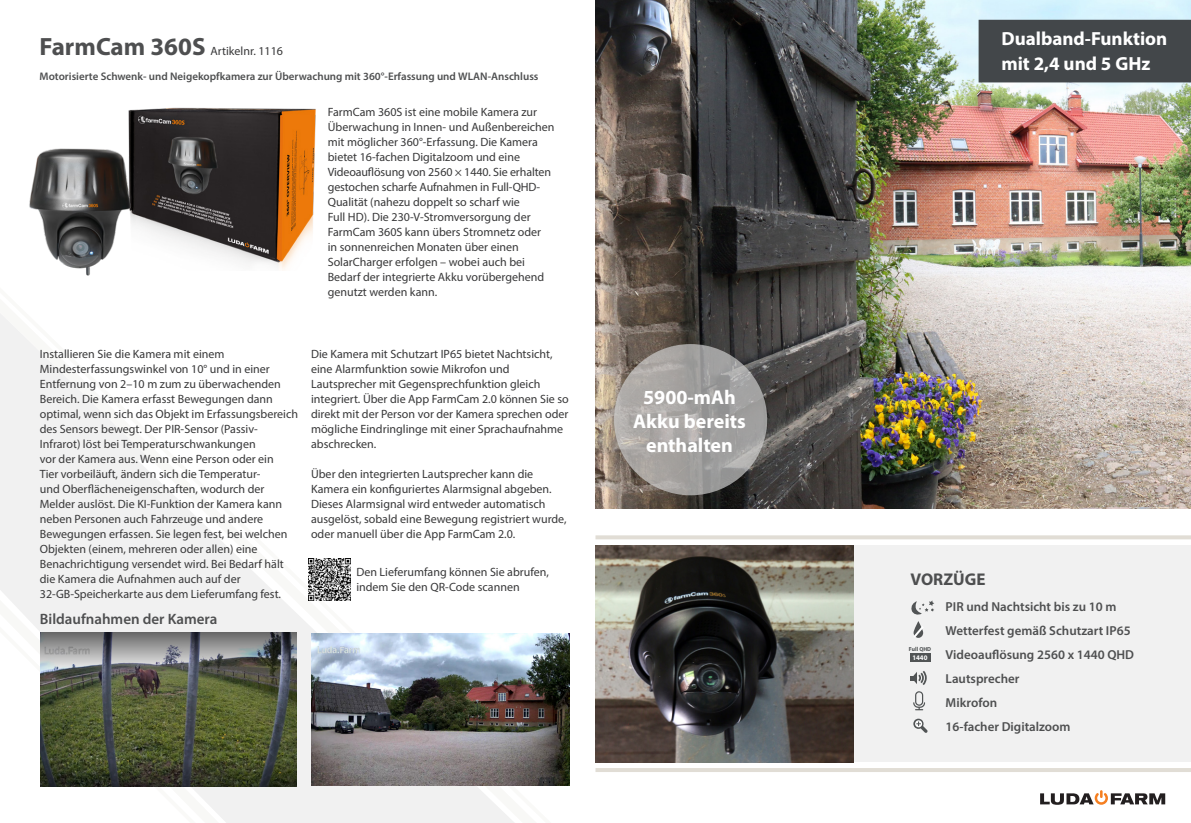
<style>
.page{position:relative;width:1191px;height:823px;background:#fff}
.page>*{position:absolute;margin:0;border:0;box-sizing:border-box;transform-origin:0 0}
.t1{font:700 20px "Myriad Pro";color:#fff}
.t2{font:700 19px/25px "Myriad Pro";color:#fff}
.t3{font:700 17px "Myriad Pro";color:#4e4f50}
.t4{font:600 15px "Myriad Pro";color:#4e4f50}
.t5{font:600 13px "Myriad Pro";color:#4e4f50}
.t6{font:12px/15px "Myriad Pro";color:#383839}
.t7{font:600 11px "Myriad Pro";color:#4e4f50}
.t8{font:700 7px "Myriad Pro";color:#fff}
.t9{font:700 5.8px "Myriad Pro";color:#515455}
.s1{font-weight:700;font-size:25px;color:#4e4f50}
</style>
<div class="page">
<svg style="left:0;top:313px;width:558px;height:509px"></svg>
<img style="left:595px;top:0;width:596px;height:508px">
<div style="left:831px;top:545px;width:360px;height:216px;background:#f1f1f1"></div>
<svg style="left:1040px;top:790px;width:125px;height:14px"></svg>
<div style="left:978px;top:20px;width:213px;height:62px;background:#43474a"></div>
<svg style="left:614px;top:344px;width:153px;height:151px;background:#a5a3a1"></svg>
<img style="left:595px;top:545px;width:258px;height:216px">
<svg style="left:595px;top:535px;width:596px;height:4px;background:#e3e0d8"></svg>
<hr style="left:595px;top:768px;width:596px;height:3px;background:#e1ddd5">
<svg style="left:911px;top:600px;width:23px;height:38px"></svg>
<div style="left:910px;top:653px;width:20px;height:8px;background:#515455"></div>
<svg style="left:910px;top:671px;width:16px;height:13px"></svg>
<svg style="left:913px;top:691px;width:12px;height:18px"></svg>
<svg style="left:913px;top:718px;width:14px;height:14px"></svg>
<img style="left:128px;top:107px;width:188px;height:163px">
<img style="left:308px;top:557px;width:42px;height:43px">
<img style="left:29px;top:147px;width:104px;height:129px">
<img style="left:40px;top:632px;width:257px;height:153px">
<img style="left:311px;top:633px;width:258px;height:152px">
<p class="t6" style="left:40px;top:43px;width:245px"><span class="s1">FarmCam 360S</span> Artikelnr. 1116</p>
<p class="t7" style="left:40px;top:69px;width:500px">Motorisierte Schwenk- und Neigekopfkamera zur Überwachung mit 360°-Erfassung und WLAN-Anschluss</p>
<p class="t6" style="left:328px;top:104px;width:228px">FarmCam 360S ist eine mobile Kamera zur Überwachung in Innen- und Außenbereichen mit möglicher 360°-Erfassung. Die Kamera bietet 16-fachen Digitalzoom und eine Videoauflösung von 2560 × 1440. Sie erhalten gestochen scharfe Aufnahmen in Full-QHD-Qualität (nahezu doppelt so scharf wie<br>Full HD). Die 230-V-Stromversorgung der FarmCam 360S kann übers Stromnetz oder<br>in sonnenreichen Monaten über einen SolarCharger erfolgen – wobei auch bei Bedarf der integrierte Akku vorübergehend genutzt werden kann.</p>
<p class="t6" style="left:40px;top:346px;width:260px">Installieren Sie die Kamera mit einem Mindesterfassungswinkel von 10° und in einer Entfernung von 2–10 m zum zu überwachenden Bereich. Die Kamera erfasst Bewegungen dann optimal, wenn sich das Objekt im Erfassungsbereich des Sensors bewegt. Der PIR-Sensor (Passiv-Infrarot) löst bei Temperaturschwankungen<br>vor der Kamera aus. Wenn eine Person oder ein<br>Tier vorbeiläuft, ändern sich die Temperatur-<br>und Oberflächeneigenschaften, wodurch der Melder auslöst. Die KI-Funktion der Kamera kann neben Personen auch Fahrzeuge und andere Bewegungen erfassen. Sie legen fest, bei welchen Objekten (einem, mehreren oder allen) eine Benachrichtigung versendet wird. Bei Bedarf hält die Kamera die Aufnahmen auch auf der 32-GB-Speicherkarte aus dem Lieferumfang fest.</p>
<p class="t6" style="left:311px;top:346px;width:259px">Die Kamera mit Schutzart IP65 bietet Nachtsicht, eine Alarmfunktion sowie Mikrofon und Lautsprecher mit Gegensprechfunktion gleich integriert. Über die App FarmCam 2.0 können Sie so direkt mit der Person vor der Kamera sprechen oder mögliche Eindringlinge mit einer Sprachaufnahme abschrecken.</p>
<p class="t6" style="left:311px;top:466px;width:257px">Über den integrierten Lautsprecher kann die Kamera ein konfiguriertes Alarmsignal abgeben.<br>Dieses Alarmsignal wird entweder automatisch ausgelöst, sobald eine Bewegung registriert wurde, oder manuell über die App FarmCam 2.0.</p>
<p class="t6" style="left:356px;top:564px;width:194px">Den Lieferumfang können Sie abrufen, indem Sie den QR-Code scannen</p>
<p class="t4" style="left:40px;top:608px;width:179px">Bildaufnahmen der Kamera</p>
<p class="t1" style="left:643px;top:383px;width:94px">5900-mAh</p>
<p class="t1" style="left:633px;top:407px;width:114px">Akku bereits</p>
<p class="t1" style="left:646px;top:431px;width:88px">enthalten</p>
<p class="t2" style="left:1001px;top:25px;width:167px">Dualband-Funktion mit 2,4 und 5 GHz</p>
<p class="t2" style="left:1001px;top:34px;width:173px">3G/4G CONNECTION</p>
<p class="t3" style="left:910px;top:567px;width:77px">VORZÜGE</p>
<p class="t9" style="left:909px;top:644px;width:24px">Full QHD</p>
<p class="t8" style="left:912px;top:653px;width:17px">1440</p>
<p class="t5" style="left:945px;top:598px;width:172px">PIR und Nachtsicht bis zu 10 m</p>
<p class="t5" style="left:945px;top:622px;width:186px">Wetterfest gemäß Schutzart IP65</p>
<p class="t5" style="left:945px;top:646px;width:190px">Videoauflösung 2560 x 1440 QHD</p>
<p class="t5" style="left:945px;top:670px;width:75px">Lautsprecher</p>
<p class="t5" style="left:945px;top:694px;width:53px">Mikrofon</p>
<p class="t5" style="left:945px;top:718px;width:127px">16-facher Digitalzoom</p>
</div>
